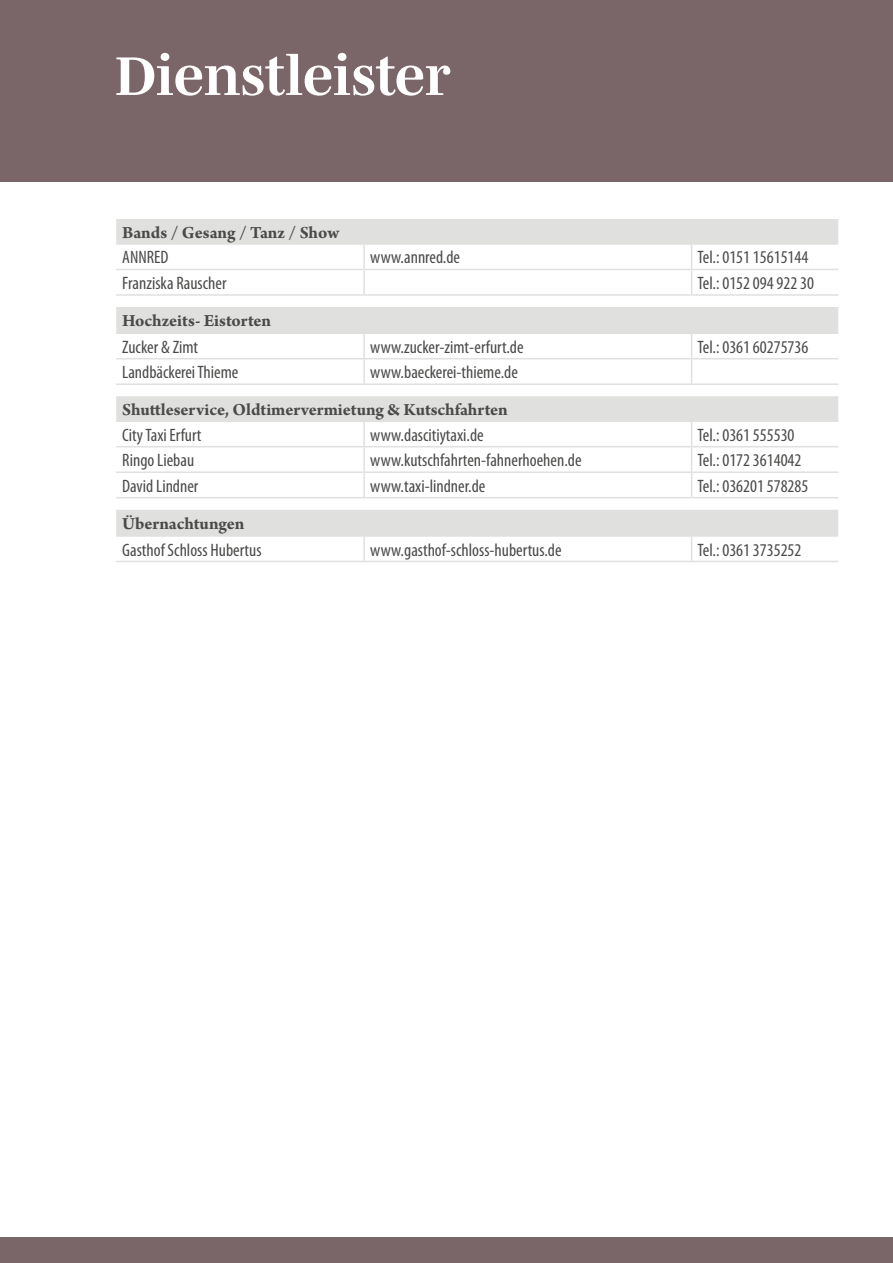
<style>
.page{position:relative;width:893px;height:1263px;background:#fff}
.page>*{position:absolute;margin:0;border:0;box-sizing:border-box;transform-origin:0 0}
.t1{font:700 55.5px "Mencken Std";color:#fff}
.t2{font:condensed 18px "Myriad Pro";color:#4a4a49}
.t3{font:700 18px "Arno Pro";letter-spacing:-.005em;color:#4a4a49}
</style>
<div class="page">
<div style="left:0;top:1237px;width:893px;height:26px;background:#7a6569"></div>
<div style="left:0;top:0;width:893px;height:181px;background:#7a6569"></div>
<svg style="left:116px;top:220px;width:722px;height:315px"></svg>
<hr style="left:116px;top:219px;width:248px;height:1px;background:#e0e0df">
<hr style="left:364px;top:219px;width:328px;height:1px;background:#e0e0df">
<hr style="left:692px;top:219px;width:146px;height:1px;background:#e0e0df">
<hr style="left:116px;top:243px;width:248px;height:2px;background:#e0e0df">
<hr style="left:364px;top:243px;width:328px;height:2px;background:#e0e0df">
<hr style="left:363px;top:245px;width:2px;height:24px;background:#e0e0df">
<hr style="left:692px;top:243px;width:146px;height:2px;background:#e0e0df">
<hr style="left:116px;top:269px;width:248px;height:1px;background:#e0e0df">
<hr style="left:364px;top:269px;width:328px;height:1px;background:#e0e0df">
<hr style="left:363px;top:270px;width:2px;height:24px;background:#e0e0df">
<hr style="left:692px;top:269px;width:146px;height:1px;background:#e0e0df">
<svg style="left:691px;top:245px;width:1px;height:49px"></svg>
<hr style="left:116px;top:294px;width:248px;height:2px;background:#e0e0df">
<hr style="left:364px;top:294px;width:328px;height:2px;background:#e0e0df">
<hr style="left:692px;top:294px;width:146px;height:2px;background:#e0e0df">
<hr style="left:116px;top:307px;width:248px;height:1px;background:#e0e0df">
<hr style="left:364px;top:307px;width:328px;height:1px;background:#e0e0df">
<hr style="left:363px;top:308px;width:2px;height:24px;background:#e0e0df">
<hr style="left:692px;top:307px;width:146px;height:1px;background:#e0e0df">
<hr style="left:116px;top:332px;width:248px;height:2px;background:#e0e0df">
<hr style="left:364px;top:332px;width:328px;height:2px;background:#e0e0df">
<hr style="left:363px;top:334px;width:2px;height:24px;background:#e0e0df">
<hr style="left:692px;top:332px;width:146px;height:2px;background:#e0e0df">
<hr style="left:116px;top:358px;width:248px;height:1px;background:#e0e0df">
<hr style="left:364px;top:358px;width:328px;height:1px;background:#e0e0df">
<hr style="left:363px;top:359px;width:2px;height:24px;background:#e0e0df">
<hr style="left:692px;top:358px;width:146px;height:1px;background:#e0e0df">
<svg style="left:691px;top:308px;width:1px;height:75px"></svg>
<hr style="left:116px;top:383px;width:248px;height:2px;background:#e0e0df">
<hr style="left:364px;top:383px;width:328px;height:2px;background:#e0e0df">
<hr style="left:692px;top:383px;width:146px;height:2px;background:#e0e0df">
<hr style="left:116px;top:396px;width:248px;height:2px;background:#e0e0df">
<hr style="left:364px;top:396px;width:328px;height:2px;background:#e0e0df">
<hr style="left:692px;top:396px;width:146px;height:2px;background:#e0e0df">
<hr style="left:116px;top:420px;width:248px;height:2px;background:#e0e0df">
<hr style="left:364px;top:420px;width:328px;height:2px;background:#e0e0df">
<hr style="left:363px;top:422px;width:2px;height:24px;background:#e0e0df">
<hr style="left:692px;top:420px;width:146px;height:2px;background:#e0e0df">
<hr style="left:116px;top:446px;width:248px;height:1px;background:#e0e0df">
<hr style="left:364px;top:446px;width:328px;height:1px;background:#e0e0df">
<hr style="left:363px;top:447px;width:2px;height:24px;background:#e0e0df">
<hr style="left:692px;top:446px;width:146px;height:1px;background:#e0e0df">
<hr style="left:116px;top:471px;width:248px;height:2px;background:#e0e0df">
<hr style="left:364px;top:471px;width:328px;height:2px;background:#e0e0df">
<hr style="left:363px;top:473px;width:2px;height:24px;background:#e0e0df">
<hr style="left:692px;top:471px;width:146px;height:2px;background:#e0e0df">
<svg style="left:691px;top:422px;width:1px;height:75px"></svg>
<hr style="left:116px;top:497px;width:248px;height:1px;background:#e0e0df">
<hr style="left:364px;top:497px;width:328px;height:1px;background:#e0e0df">
<hr style="left:692px;top:497px;width:146px;height:1px;background:#e0e0df">
<hr style="left:116px;top:510px;width:248px;height:1px;background:#e0e0df">
<hr style="left:364px;top:510px;width:328px;height:1px;background:#e0e0df">
<hr style="left:363px;top:511px;width:2px;height:24px;background:#e0e0df">
<hr style="left:692px;top:510px;width:146px;height:1px;background:#e0e0df">
<hr style="left:116px;top:535px;width:248px;height:2px;background:#e0e0df">
<hr style="left:364px;top:535px;width:328px;height:2px;background:#e0e0df">
<hr style="left:363px;top:537px;width:2px;height:24px;background:#e0e0df">
<hr style="left:692px;top:535px;width:146px;height:2px;background:#e0e0df">
<svg style="left:691px;top:511px;width:1px;height:50px"></svg>
<hr style="left:116px;top:561px;width:248px;height:1px;background:#e0e0df">
<hr style="left:364px;top:561px;width:328px;height:1px;background:#e0e0df">
<hr style="left:692px;top:561px;width:146px;height:1px;background:#e0e0df">
<h1 class="t1" style="left:115px;top:44px;width:337px">Dienstleister</h1>
<p class="t3" style="left:122px;top:222px;width:218px">Bands / Gesang / Tanz / Show</p>
<p class="t2" style="left:122px;top:247px;width:48px">ANNRED</p>
<p class="t2" style="left:370px;top:247px;width:92px">www.annred.de</p>
<p class="t2" style="left:698px;top:247px;width:112px">Tel.: 0151 15615144</p>
<p class="t2" style="left:122px;top:272px;width:106px">Franziska Rauscher</p>
<p class="t2" style="left:698px;top:272px;width:118px">Tel.: 0152 094 922 30</p>
<p class="t3" style="left:122px;top:310px;width:150px">Hochzeits- Eistorten</p>
<p class="t2" style="left:122px;top:336px;width:77px">Zucker &amp; Zimt</p>
<p class="t2" style="left:370px;top:336px;width:155px">www.zucker-zimt-erfurt.de</p>
<p class="t2" style="left:698px;top:336px;width:112px">Tel.: 0361 60275736</p>
<p class="t2" style="left:122px;top:361px;width:118px">Landbäckerei Thieme</p>
<p class="t2" style="left:370px;top:361px;width:149px">www.baeckerei-thieme.de</p>
<p class="t3" style="left:122px;top:399px;width:387px">Shuttleservice, Oldtimervermietung &amp; Kutschfahrten</p>
<p class="t2" style="left:122px;top:424px;width:81px">City Taxi Erfurt</p>
<p class="t2" style="left:370px;top:424px;width:115px">www.dascitiytaxi.de</p>
<p class="t2" style="left:698px;top:424px;width:98px">Tel.: 0361 555530</p>
<p class="t2" style="left:122px;top:449px;width:73px">Ringo Liebau</p>
<p class="t2" style="left:370px;top:449px;width:213px">www.kutschfahrten-fahnerhoehen.de</p>
<p class="t2" style="left:698px;top:449px;width:105px">Tel.: 0172 3614042</p>
<p class="t2" style="left:122px;top:475px;width:78px">David Lindner</p>
<p class="t2" style="left:370px;top:475px;width:117px">www.taxi-lindner.de</p>
<p class="t2" style="left:698px;top:475px;width:112px">Tel.: 036201 578285</p>
<p class="t3" style="left:122px;top:513px;width:124px">Übernachtungen</p>
<p class="t2" style="left:122px;top:539px;width:141px">Gasthof Schloss Hubertus</p>
<p class="t2" style="left:370px;top:539px;width:193px">www.gasthof-schloss-hubertus.de</p>
<p class="t2" style="left:698px;top:539px;width:105px">Tel.: 0361 3735252</p>
</div>
